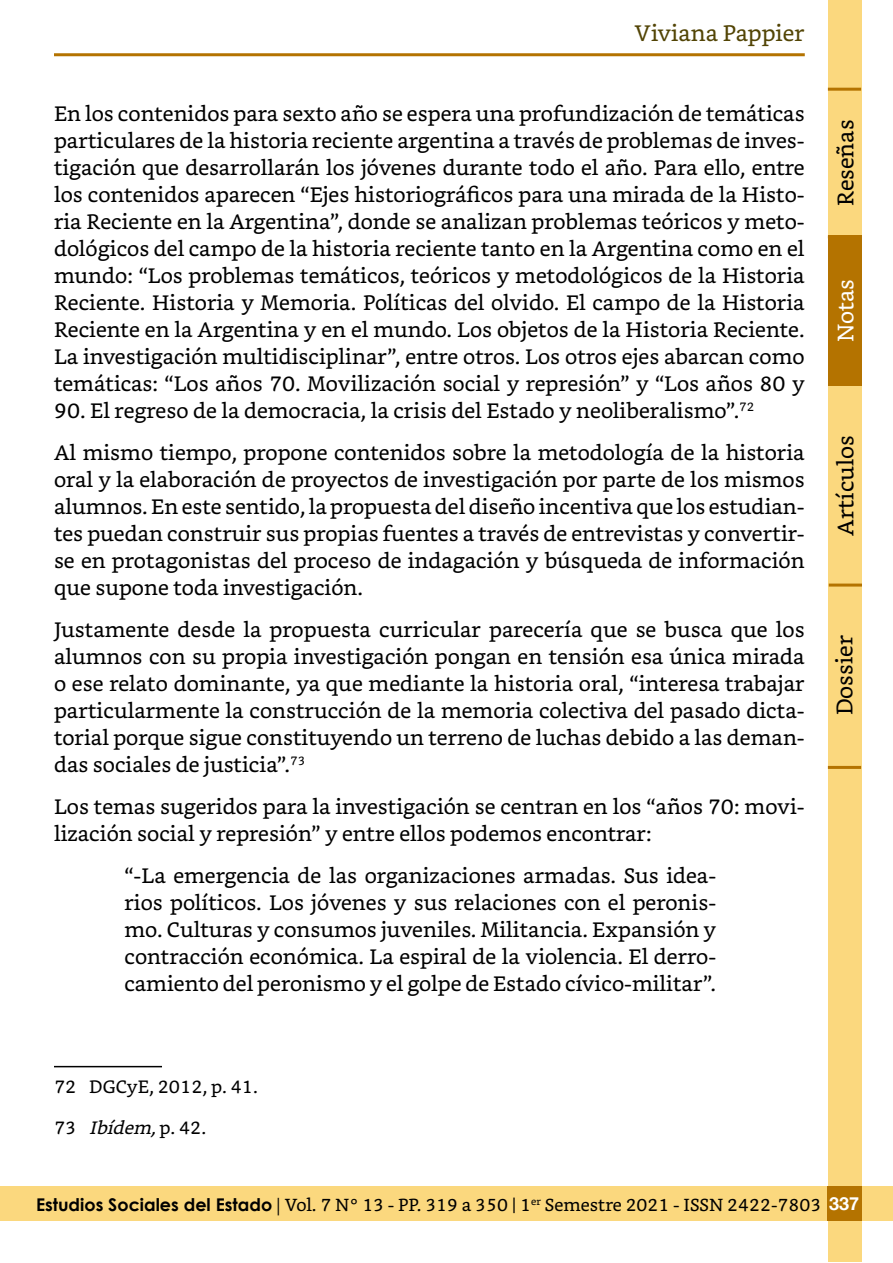
<style>
.page{position:relative;width:893px;height:1263px;background:#fff}
.page>*{position:absolute;margin:0;border:0;box-sizing:border-box;transform-origin:0 0}
.t1{font:22.5px "Bookerly";color:#000}
.t2{font:22.5px "Bookerly";color:#524405}
.t3{font:22.5px "Bookerly";color:#fff}
.Cuerpo{font:21px/27px "Bookerly";color:#000;text-align:justify}
.citas-textuales{font:21px/27px "Bookerly";color:#000;text-align:justify}
.Notas_al_pie{font:18px "Bookerly";color:#000}
.t4{font:17.55px "Bookerly";color:#000}
.s1{font-style:italic}
.s2{font-family:"Century Gothic";font-weight:700}
.s3{font-family:"Minion Pro"}
.s4{font-family:"Helvetica Neue";font-weight:700;font-size:18px;color:#fff}
</style>
<div class="page">
<div style="left:0;top:1187px;width:893px;height:34px;background:#fbd87e"></div>
<div style="left:828px;top:0;width:33px;height:1261px;background:#fbd87e"></div>
<div style="left:828px;top:235px;width:33px;height:151px;background:#b47300"></div>
<hr style="left:828px;top:766px;width:33px;height:3px;background:#b47300">
<div style="left:827px;top:1187px;width:34px;height:34px;background:#b47300"></div>
<hr style="left:54px;top:53px;width:751px;height:3px;background:#b47300">
<hr style="left:828px;top:88px;width:33px;height:3px;background:#b47300">
<hr style="left:829px;top:584px;width:33px;height:3px;background:#b47300">
<hr style="left:54px;top:1066px;width:108px;height:1px;background:#000">
<p class="t2" style="left:635px;top:20px;width:172px">Viviana Pappier</p>
<p class="Cuerpo" style="left:54px;top:100px;width:752px">En los contenidos para sexto año se espera una profundización de temáticas particulares de la historia reciente argentina a través de problemas de inves&shy;tigación que desarrollarán los jóvenes durante todo el año. Para ello, entre los contenidos aparecen “Ejes historiográficos para una mirada de la Histo&shy;ria Reciente en la Argentina”, donde se analizan problemas teóricos y meto&shy;dológicos del campo de la historia reciente tanto en la Argentina como en el mundo: “Los problemas temáticos, teóricos y metodológicos de la Historia Reciente. Historia y Memoria. Políticas del olvido. El campo de la Historia Reciente en la Argentina y en el mundo. Los objetos de la Historia Reciente.<br>La investigación multidisciplinar”, entre otros. Los otros ejes abarcan como temáticas: “Los años 70. Movilización social y represión” y “Los años 80 y</p>
<p class="Cuerpo" style="left:54px;top:397px;width:702px">90. El regreso de la democracia, la crisis del Estado y neoliberalismo”.<sup>72</sup></p>
<p class="Cuerpo" style="left:54px;top:439px;width:752px">Al mismo tiempo, propone contenidos sobre la metodología de la historia oral y la elaboración de proyectos de investigación por parte de los mismos alumnos. En este sentido, la propuesta del diseño incentiva que los estudian&shy;tes puedan construir sus propias fuentes a través de entrevistas y convertir&shy;se en protagonistas del proceso de indagación y búsqueda de información que supone toda investigación.</p>
<p class="Cuerpo" style="left:54px;top:616px;width:752px">Justamente desde la propuesta curricular parecería que se busca que los alumnos con su propia investigación pongan en tensión esa única mirada o ese relato dominante, ya que mediante la historia oral, “interesa trabajar particularmente la construcción de la memoria colectiva del pasado dicta&shy;torial porque sigue constituyendo un terreno de luchas debido a las deman&shy;das sociales de justicia”.<sup>73</sup></p>
<p class="Cuerpo" style="left:54px;top:793px;width:752px">Los temas sugeridos para la investigación se centran en los “años 70: movi&shy;lización social y represión” y entre ellos podemos encontrar:</p>
<p class="citas-textuales" style="left:124px;top:862px;width:593px">“-La emergencia de las organizaciones armadas. Sus idea&shy;rios políticos. Los jóvenes y sus relaciones con el peronis&shy;mo. Culturas y consumos juveniles. Militancia. Expansión y contracción económica. La espiral de la violencia. El derro&shy;camiento del peronismo y el golpe de Estado cívico-militar”.</p>
<p class="t1" style="left:833px;top:206px;width:88px;rotate:-90deg">Reseñas</p>
<p class="t3" style="left:833px;top:342px;width:65px;rotate:-90deg">Notas</p>
<p class="t1" style="left:833px;top:536px;width:102px;rotate:-90deg">Artículos</p>
<p class="t1" style="left:832px;top:715px;width:82px;rotate:-90deg">Dossier</p>
<p class="Notas_al_pie" style="left:54px;top:1076px;width:206px">72 DGCyE, 2012, p. 41.</p>
<p class="Notas_al_pie" style="left:54px;top:1117px;width:154px">7 3 <span class="s1">Ibídem,</span>p . 4 2 .</p>
<p class="t4" style="left:36px;top:1194px;width:825px"><span class="s2">Estudios Sociales del Estado</span> <span class="s3">|</span> Vol. 7 N° 13 - PP. 319 a 350 | 1<sup>er</sup> Semestre 2021 - ISSN 2422-7803 <span class="s4">337</span></p>
</div>
